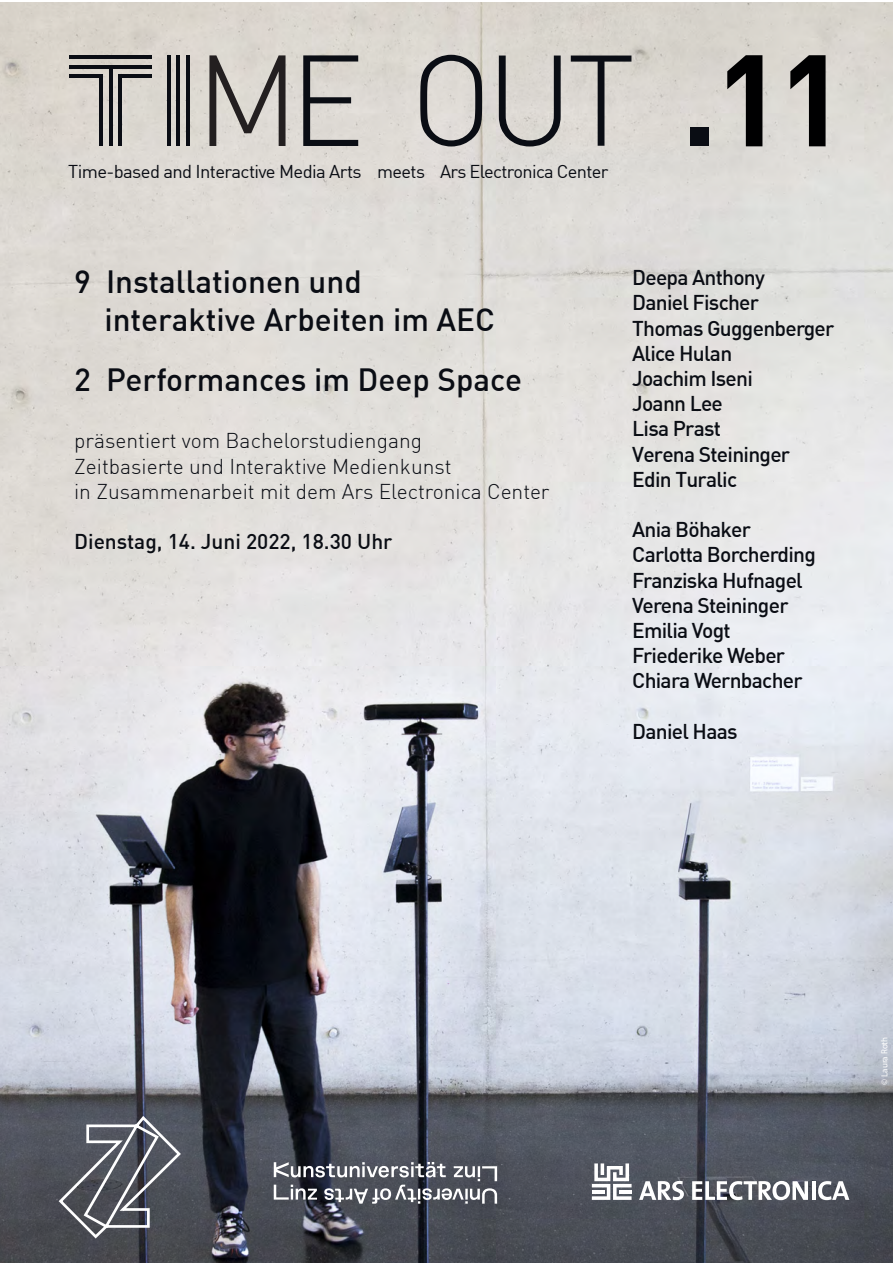
<style>
.page{position:relative;width:893px;height:1263px;background:#fff}
.page>*{position:absolute;margin:0;border:0;box-sizing:border-box;transform-origin:0 0}
.t1{font:700 127.95px "DIN";color:#000001}
.t2{font:500 31.5px/37.8px "DIN";color:#0a0d14}
.t3{font:500 21px/25.2px "DIN";letter-spacing:-.035em;color:#0a0d14}
.t4{font:300 21px/25.2px "DIN";color:#0a0d14}
.t5{font:500 21px "DIN";color:#0a0d14}
.t6{font:18.15px "DIN";letter-spacing:-.035em;color:#0a0d14}
.t7{font:9px "Myriad Pro";color:#fff}
</style>
<div class="page">
<img style="left:0;top:2px;width:893px;height:1261px">
<svg style="left:209px;top:55px;width:77px;height:91px;background:#a29e9a"></svg>
<svg style="left:303px;top:55px;width:55px;height:91px;background:#9e9c9a"></svg>
<div style="left:690px;top:127px;width:19px;height:19px;background:#0a0d14"></div>
<svg style="left:420px;top:55px;width:62px;height:91px;background:#a3a19f"></svg>
<svg style="left:499px;top:56px;width:62px;height:90px;background:#a7a5a2"></svg>
<svg style="left:571px;top:56px;width:60px;height:90px;background:#b8b5b1"></svg>
<hr style="left:167px;top:55px;width:3px;height:91px;background:#0a0d14">
<hr style="left:176px;top:55px;width:4px;height:91px;background:#0a0d14">
<hr style="left:186px;top:55px;width:3px;height:91px;background:#0a0d14">
<hr style="left:99px;top:78px;width:4px;height:68px;background:#0a0d14">
<hr style="left:109px;top:68px;width:3px;height:78px;background:#0a0d14">
<hr style="left:118px;top:78px;width:4px;height:68px;background:#0a0d14">
<hr style="left:69px;top:55px;width:83px;height:4px;background:#0a0d14">
<hr style="left:69px;top:65px;width:83px;height:3px;background:#0a0d14">
<hr style="left:69px;top:74px;width:34px;height:4px;background:#0a0d14">
<hr style="left:119px;top:74px;width:33px;height:4px;background:#0a0d14">
<svg style="left:592px;top:1163px;width:40px;height:37px"></svg>
<svg style="left:639px;top:1181px;width:45px;height:19px"></svg>
<svg style="left:692px;top:1181px;width:116px;height:19px"></svg>
<hr style="left:812px;top:1181px;width:3px;height:19px;background:#fff">
<svg style="left:818px;top:1181px;width:31px;height:19px"></svg>
<svg style="left:57px;top:1114px;width:126px;height:126px;background:#61646c"></svg>
<svg style="left:274px;top:1162px;width:223px;height:42px;background:#6f727a"></svg>
<p class="t6" style="left:68px;top:160px;width:542px">Time-based and Interactive Media Arts meets Ars Electronica Center</p>
<h1 class="t1" style="left:714px;top:16px;width:134px">11</h1>
<h2 class="t2" style="left:104px;top:262px;width:392px;text-indent:-30px">9 Installationen und interaktive Arbeiten im AEC</h2>
<h2 class="t2" style="left:74px;top:359px;width:449px">2 Performances im Deep Space</h2>
<p class="t4" style="left:74px;top:428px;width:477px">präsentiert vom Bachelorstudiengang<br>Zeitbasierte und Interaktive Medienkunst<br>in Zusammenarbeit mit dem Ars Electronica Center</p>
<p class="t5" style="left:74px;top:528px;width:320px">Dienstag, 14. Juni 2022, 18.30 Uhr</p>
<p class="t3" style="left:632px;top:264px;width:204px">Deepa Anthony<br>Daniel Fischer<br>Thomas Guggenberger<br>Alice Hulan<br>Joachim Iseni<br>Joann Lee<br>Lisa Prast<br>Verena Steininger<br>Edin Turalic</p>
<p class="t3" style="left:632px;top:516px;width:185px">Ania Böhaker<br>Carlotta Borcherding<br>Franziska Hufnagel<br>Verena Steininger<br>Emilia Vogt<br>Friederike Weber<br>Chiara Wernbacher</p>
<p class="t3" style="left:632px;top:718px;width:107px">Daniel Haas</p>
<p class="t7" style="left:879px;top:1085px;width:50px;rotate:-90deg">© Laura Roth</p>
</div>
